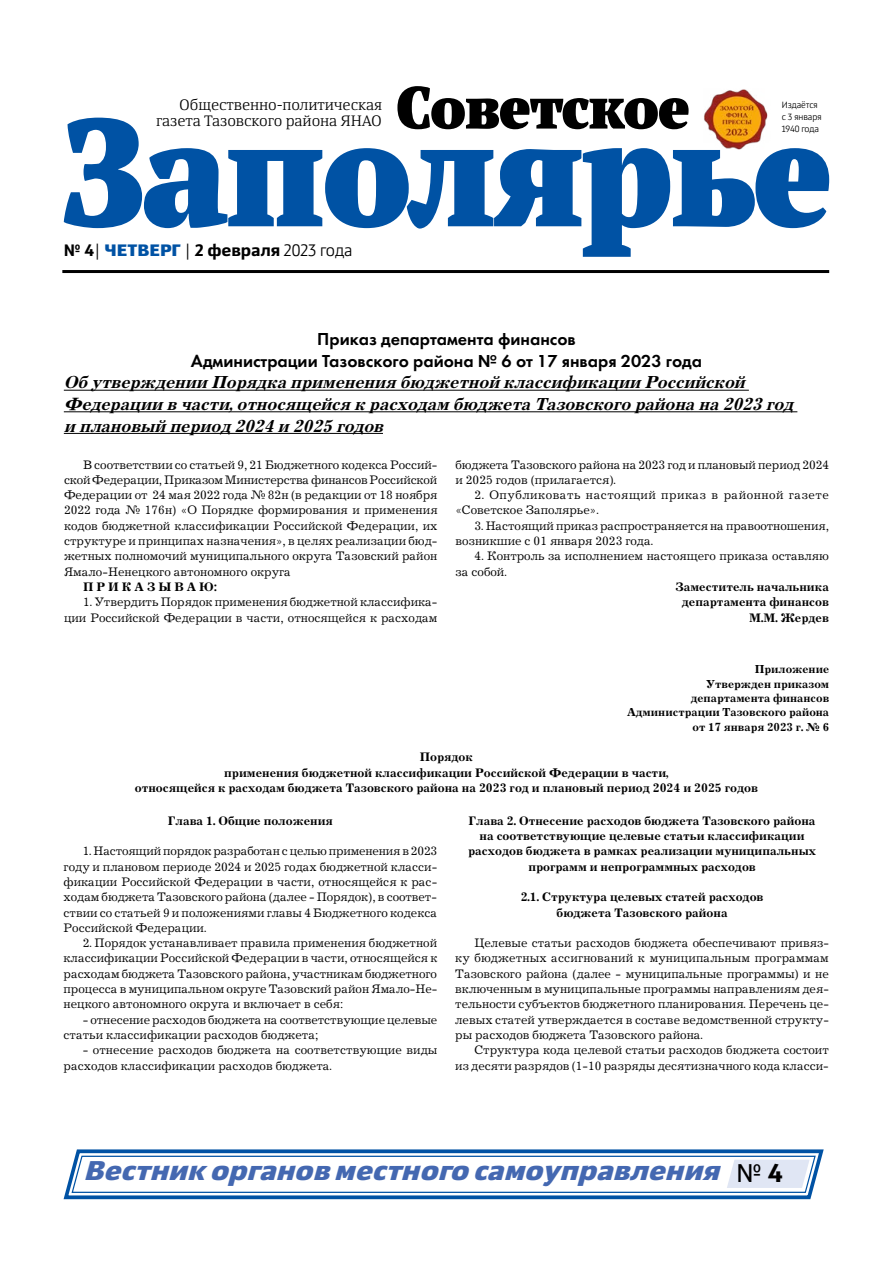
<style>
.page{position:relative;width:893px;height:1263px;background:#fff}
.page>*{position:absolute;margin:0;border:0;box-sizing:border-box;transform-origin:0 0}
.t1{font:italic 900 27px "Yefimov Sans";color:#4468b1}
.t2{font:italic 700 18px/21.6px "Journal C";color:#000}
.t3{font:18px/21.6px "Futura Demi C";color:#000;text-align:center}
.t4{font:700 16.5px "Yefimov Sans";letter-spacing:-.005em;color:#000}
.t5{font:300 15px/15.8px "Yefimov Serif";letter-spacing:-.005em;color:#000;text-align:right}
.t6{font:12.75px/15.3px "Journal C";color:#000}
.t7{font:700 12.75px/15.3px "Journal C";color:#000;text-align:center}
.t8{font:12.75px/15.3px "Journal C";letter-spacing:.035em;color:#000}
.t9{font:700 12px/14.4px "Journal C";color:#000;text-align:right}
.t10{font:300 9px/12px "Yefimov Sans";letter-spacing:-.005em;color:#000}
.s1{font-weight:300}
.s2{font-weight:900;color:#0052a4}
.s3{font-weight:400;font-style:normal;font-size:25.5px;color:#000}
.s4{font-weight:700;font-style:normal;font-size:25.5px;color:#000}
</style>
<div class="page">
<svg style="left:63px;top:1149px;width:761px;height:51px"></svg>
<svg style="left:64px;top:118px;width:765px;height:139px"></svg>
<svg style="left:397px;top:86px;width:292px;height:43px"></svg>
<hr style="left:62px;top:270px;width:767px;height:3px;background:#000">
<img style="left:704px;top:89px;width:66px;height:60px">
<hr style="left:64px;top:390px;width:685px;height:1px;background:#000">
<hr style="left:64px;top:411px;width:733px;height:1px;background:#000">
<hr style="left:64px;top:433px;width:319px;height:1px;background:#000">
<p class="t5" style="left:156px;top:97px;width:227px">Общественно-политическая газета Тазовского района ЯНАО</p>
<p class="t10" style="left:782px;top:99px;width:41px">Издаётся с 3 января<br>1940 года</p>
<p class="t4" style="left:64px;top:240px;width:290px">№ 4<span class="s1">|</span> <span class="s2">четверг</span> <span class="s1">|</span> 2 февраля <span class="s1">2023 года</span></p>
<h2 class="t3" style="left:191px;top:328px;width:513px">Приказ департамента финансов<br>Администрации Тазовского района № 6 от 17 января 2023 года</h2>
<h2 class="t2" style="left:64px;top:372px;width:736px">Обутверждении Порядкаприменения бюджетной классификации Российской<br>Федерации вчасти,относящейся к расходам бюджетаТазовскогорайонана2023год и плановый период2024и 2025годов</h2>
<p class="t6" style="left:64px;top:457px;width:375px;text-align:justify;text-indent:19px">В соответствии со статьей 9, 21 Бюджетного кодекса Россий&shy;ской Федерации, Приказом Министерства финансов Российской Федерации от 24 мая 2022 года № 82н (в редакции от 18 ноября 2022 года № 176н) «О Порядке формирования и применения кодов бюджетной классификации Российской Федерации, их структуре и принципах назначения», в целях реализации бюд&shy;жетных полномочий муниципального округа Тазовский район Ямало-Ненецкого автономного округа</p>
<p class="t7" style="left:83px;top:579px;width:135px">П Р И К А З Ы В А Ю:</p>
<p class="t6" style="left:64px;top:595px;width:375px;text-align:right">1. Утвердить Порядок применения бюджетной классифика&shy;ции Российской Федерации в части, относящейся к расходам</p>
<p class="t6" style="left:455px;top:457px;width:375px">бюджета Тазовского района на 2023 год и плановый период 2024 и 2025 годов (прилагается).</p>
<p class="t8" style="left:455px;top:488px;width:375px;text-indent:19px">2. Опубликовать настоящий приказ в районной газете «Советское Заполярье».</p>
<p class="t6" style="left:455px;top:518px;width:375px;text-indent:19px">3. Настоящий приказ распространяется на правоотношения, возникшие с 01 января 2023 года.</p>
<p class="t6" style="left:455px;top:549px;width:375px;text-indent:19px">4. Контроль за исполнением настоящего приказа оставляю за собой.</p>
<p class="t7" style="left:675px;top:579px;width:155px;text-align:right">Заместитель начальника департамента финансов<br>М.М. Жердев</p>
<p class="t9" style="left:627px;top:662px;width:204px">Приложение<br>Утвержден приказом департамента финансов<br>Администрации Тазовского района от 17 января 2023 г. № 6</p>
<p class="t7" style="left:135px;top:750px;width:625px">Порядок<br>применения бюджетной классификации Российской Федерации в части,<br>относящейся к расходам бюджета Тазовского района на 2023 год и плановый период 2024 и 2025 годов</p>
<p class="t7" style="left:168px;top:813px;width:166px">Глава 1. Общие положения</p>
<p class="t6" style="left:64px;top:844px;width:375px;text-align:justify;text-indent:19px">1. Настоящий порядок разработан с целью применения в 2023 году и плановом периоде 2024 и 2025 годах бюджетной класси&shy;фикации Российской Федерации в части, относящейся к рас&shy;ходам бюджета Тазовского района (далее - Порядок), в соответ&shy;ствии со статьей 9 и положениями главы 4 Бюджетного кодекса Российской Федерации.</p>
<p class="t6" style="left:64px;top:936px;width:375px;text-align:justify;text-indent:19px">2. Порядок устанавливает правила применения бюджетной классификации Российской Федерации в части, относящейся к расходам бюджета Тазовского района, участникам бюджетного процесса в муниципальном округе Тазовский район Ямало-Не&shy;нецкого автономного округа и включает в себя:</p>
<p class="t6" style="left:64px;top:1012px;width:375px;text-indent:19px">- отнесение расходов бюджета на соответствующие целевые статьи классификации расходов бюджета;</p>
<p class="t6" style="left:64px;top:1043px;width:375px;text-indent:19px">- отнесение расходов бюджета на соответствующие виды расходов классификации расходов бюджета.</p>
<p class="t7" style="left:468px;top:813px;width:350px">Глава 2. Отнесение расходов бюджета Тазовского района на соответствующие целевые статьи классификации расходов бюджета в рамках реализации муниципальных программ и непрограммных расходов</p>
<p class="t7" style="left:521px;top:890px;width:244px">2.1. Структура целевых статей расходов бюджета Тазовского района</p>
<p class="t6" style="left:455px;top:936px;width:375px;text-align:justify;text-indent:19px">Целевые статьи расходов бюджета обеспечивают привяз&shy;ку бюджетных ассигнований к муниципальным программам Тазовского района (далее - муниципальные программы) и не включенным в муниципальные программы направлениям дея&shy;тельности субъектов бюджетного планирования. Перечень це&shy;левых статей утверждается в составе ведомственной структу&shy;ры расходов бюджета Тазовского района.</p>
<p class="t6" style="left:455px;top:1043px;width:375px;text-align:right">Структура кода целевой статьи расходов бюджета состоит<br>из десяти разрядов (1-10 разряды десятизначного кода класси-</p>
<h1 class="t1" style="left:83px;top:1153px;width:701px">Вестник органовместного самоуправления <span class="s3">№</span> <span class="s4">4</span></h1>
</div>
